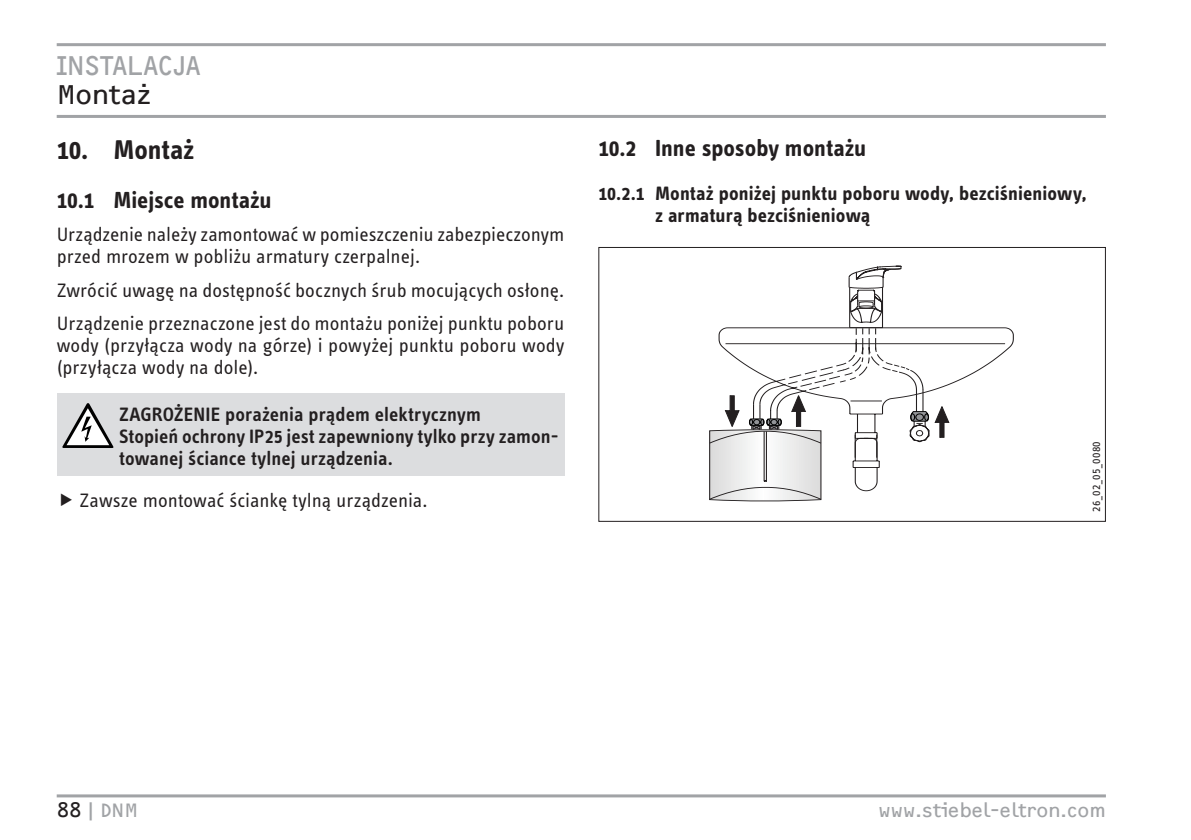
<style>
.page{position:relative;width:1191px;height:840px;background:#fff}
.page>*{position:absolute;margin:0;border:0;box-sizing:border-box;transform-origin:0 0}
.t1{font:28px "F2 FOCR Bczyk Com";color:#a1a3a6}
.t2{font:700 28px "STE Info Text";letter-spacing:-.005em;color:#231f20}
.t3{font:28px "F2 FOCR Bczyk Com";letter-spacing:-.005em;color:#231f20}
.t4{font:700 24px "STE Info Text";color:#231f20}
.t5{font:20px/22px "STE Info Text";color:#231f20}
.t6{font:600 20px/22px "STE Info Text";letter-spacing:.005em;color:#231f20}
.t7{font:700 20px/22px "STE Info Text";letter-spacing:.005em;color:#231f20}
.t8{font:20px "F2 FOCR Bczyk Com";color:#a1a3a6}
.t9{font:12px "STE Info Text";letter-spacing:.03em;color:#231f20}
.s1{color:#231f20}
</style>
<div class="page">
<hr style="left:57px;top:43px;width:1049px;height:3px;background:#a1a3a6">
<hr style="left:57px;top:115px;width:1049px;height:3px;background:#a1a3a6">
<hr style="left:57px;top:794px;width:1049px;height:3px;background:#a1a3a6">
<div style="left:57px;top:393px;width:507px;height:83px;background:#dcdddf"></div>
<svg style="left:62px;top:403px;width:51px;height:45px"></svg>
<svg style="left:848px;top:265px;width:54px;height:62px"></svg>
<svg style="left:718px;top:327px;width:296px;height:164px"></svg>
<svg style="left:709px;top:395px;width:113px;height:106px"></svg>
<div style="left:598px;top:247px;width:508px;height:274px;border:1px solid #231f20"></div>
<h1 class="t1" style="left:57px;top:49px;width:26px">Instalac</h1>
<h1 class="t1" style="left:173px;top:49px;width:28px">ja</h1>
<h1 class="t3" style="left:57px;top:78px;width:97px">Montaż</h1>
<h1 class="t2" style="left:57px;top:133px;width:139px">10. Montaż</h1>
<p class="t4" style="left:57px;top:186px;width:216px">10.1 Miejsce montażu</p>
<p class="t5" style="left:57px;top:223px;width:509px">Urządzenie należy zamontować w pomieszczeniu zabezpieczonym przed mrozem w pobliżu armatury czerpalnej.</p>
<p class="t5" style="left:57px;top:273px;width:509px;line-height:33.4px">Zwrócić uwagę na dostępność bocznych śrub mocujących osłonę.<br>Urządzenie przeznaczone jest do montażu poniżej punktu poboru</p>
<p class="t5" style="left:57px;top:334px;width:509px">wody (przyłącza wody na górze) i powyżej punktu poboru wody (przyłącza wody na dole).</p>
<p class="t6" style="left:119px;top:403px;width:441px">ZAGROŻENIE porażenia prądem elektrycznym<br>Stopień ochrony IP25 jest zapewniony tylko przy zamon&shy;towanej ściance tylnej urządzenia.</p>
<p class="t5" style="left:79px;top:489px;width:350px">Zawsze montować ściankę tylną urządzenia.</p>
<p class="t4" style="left:598px;top:133px;width:269px">10.2 Inne sposoby montażu</p>
<p class="t7" style="left:655px;top:182px;width:433px;text-indent:-57px">10.2.1 Montaż poniżej punktu poboru wody, bezciśnieniowy, z armaturą bezciśnieniową</p>
<p class="t9" style="left:1089px;top:511px;width:72px;rotate:-90deg">26_02_05_0080</p>
<p class="t8" style="left:57px;top:798px;width:83px"><span class="s1">88</span>|DNM</p>
<p class="t8" style="left:878px;top:798px;width:229px">www.stiebel-eltron.com</p>
</div>
